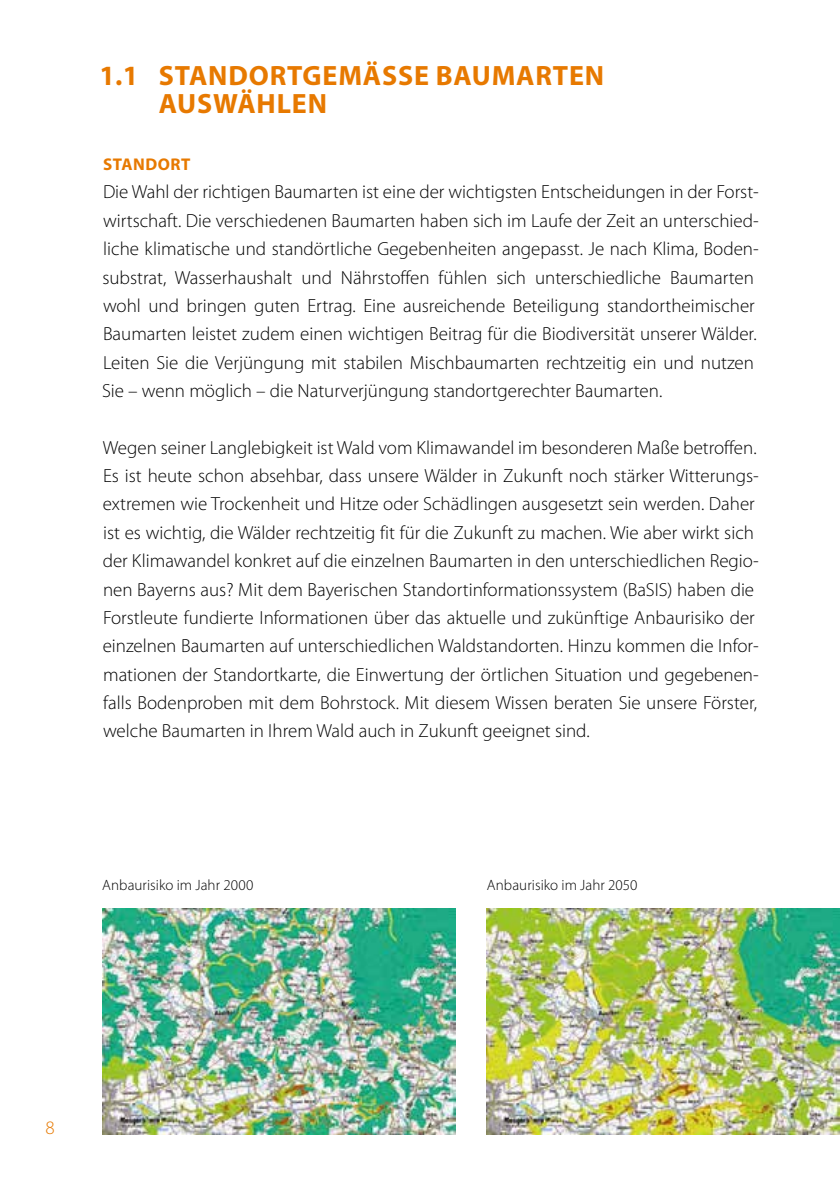
<style>
.page{position:relative;width:840px;height:1191px;background:#fff}
.page>*{position:absolute;margin:0;border:0;box-sizing:border-box;transform-origin:0 0}
.t1{font:700 28px/28.4px "Myriad Pro";letter-spacing:.03em;color:#e77900}
.t2{font:300 19px/28.4px "Myriad Pro";color:#000}
.t3{font:300 19px "Myriad Pro";color:#e77900}
.t4{font:700 17px "Myriad Pro";letter-spacing:.03em;color:#e77900}
.t5{font:300 15px "Myriad Pro";letter-spacing:.005em;color:#000}
</style>
<div class="page">
<img style="left:102px;top:908px;width:353px;height:226px">
<img style="left:486px;top:908px;width:353px;height:226px">
<h1 class="t1" style="left:159px;top:60px;width:446px;text-indent:-60px">1.1 STANDORTGEMÄSSE BAUMARTEN<br>AUSWÄHLEN</h1>
<p class="t4" style="left:103px;top:153px;width:89px">STANDORT</p>
<p class="t2" style="left:102px;top:178px;width:658px">Die Wahl der richtigen Baumarten ist eine der wichtigsten Entscheidungen in der Forst&shy;wirtschaft. Die verschiedenen Baumarten haben sich im Laufe der Zeit an unterschied&shy;liche klimatische und standörtliche Gegebenheiten angepasst. Je nach Klima, Boden&shy;substrat, Wasserhaushalt und Nährstoffen fühlen sich unterschiedliche Baumarten wohl und bringen guten Ertrag. Eine ausreichende Beteiligung standortheimischer Baumarten leistet zudem einen wichtigen Beitrag für die Biodiversität unserer Wälder.<br>Leiten Sie die Verjüngung mit stabilen Mischbaumarten rechtzeitig ein und nutzen Sie – wenn möglich – die Naturverjüngung standortgerechter Baumarten.</p>
<p class="t2" style="left:103px;top:433px;width:657px">Wegen seiner Langlebigkeit ist Wald vom Klimawandel im besonderen Maße betroffen.<br>Es ist heute schon absehbar, dass unsere Wälder in Zukunft noch stärker Witterungs&shy;extremen wie Trockenheit und Hitze oder Schädlingen ausgesetzt sein werden. Daher ist es wichtig, die Wälder rechtzeitig fit für die Zukunft zu machen. Wie aber wirkt sich der Klimawandel konkret auf die einzelnen Baumarten in den unterschiedlichen Regio&shy;nen Bayerns aus? Mit dem Bayerischen Standortinformationssystem (BaSIS) haben die Forstleute fundierte Informationen über das aktuelle und zukünftige Anbaurisiko der einzelnen Baumarten auf unterschiedlichen Waldstandorten. Hinzu kommen die Infor&shy;mationen der Standortkarte, die Einwertung der örtlichen Situation und gegebenen&shy;falls Bodenproben mit dem Bohrstock. Mit diesem Wissen beraten Sie unsere Förster, welche Baumarten in Ihrem Wald auch in Zukunft geeignet sind.</p>
<p class="t5" style="left:102px;top:876px;width:153px">Anbaurisiko im Jahr 2000</p>
<p class="t5" style="left:486px;top:876px;width:152px">Anbaurisiko im Jahr 2050</p>
<p class="t3" style="left:45px;top:1116px;width:11px">8</p>
</div>
